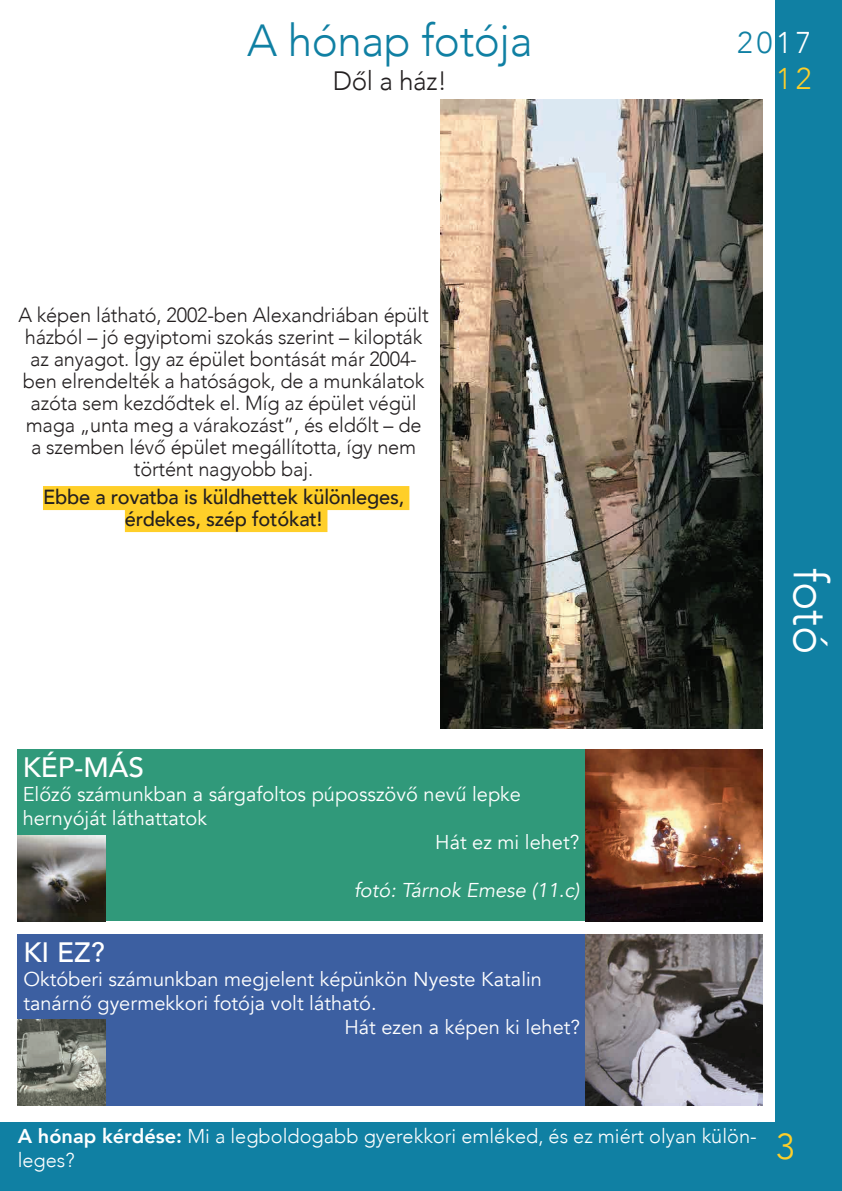
<style>
.page{position:relative;width:842px;height:1191px;background:#fff}
.page>*{position:absolute;margin:0;border:0;box-sizing:border-box;transform-origin:0 0}
.t1{font:300 48px "Avenir";color:#fff}
.t2{font:300 44.8px "Avenir";letter-spacing:-.01em;color:#1080a3}
.t3{font:300 36px "Avenir";color:#ffcf29}
.t4{font:300 30px/36px "Avenir";letter-spacing:.13em;color:#1080a3;text-align:right}
.t5{font:500 28px "Avenir";color:#fff}
.t6{font:300 26.6px "Avenir";letter-spacing:-.01em;color:#231f20}
.t7{font:300 20.4px/22px "Avenir";letter-spacing:-.01em;color:#231f20;text-align:center}
.t8{font:500 20.4px/22px "Avenir";letter-spacing:-.01em;color:#231f20;text-align:center}
.t9{font:20px "Avenir";color:#fff}
.t10{font:300 20px/24px "Avenir";color:#fff}
.t11{font:italic 20px "Avenir";color:#fff}
.s1{color:#fff}
.s2{color:#ffcf29}
.s3{font-weight:800}
</style>
<div class="page">
<div style="left:776px;top:0;width:66px;height:1191px;background:#1080a3"></div>
<div style="left:0;top:1123px;width:842px;height:68px;background:#1080a3"></div>
<div style="left:17px;top:749px;width:746px;height:172px;background:#30997a"></div>
<div style="left:17px;top:934px;width:746px;height:172px;background:#3c5fa1"></div>
<img style="left:586px;top:934px;width:177px;height:172px">
<img style="left:17px;top:835px;width:88px;height:86px">
<img style="left:586px;top:749px;width:177px;height:172px">
<img style="left:17px;top:1020px;width:88px;height:86px">
<img style="left:441px;top:100px;width:322px;height:629px">
<div style="left:43px;top:486px;width:366px;height:24px;background:#ffcf29"></div>
<div style="left:125px;top:508px;width:202px;height:24px;background:#ffcf29"></div>
<h2 class="t2" style="left:247px;top:15px;width:287px">A hónap fotója</h2>
<h3 class="t6" style="left:333px;top:65px;width:116px">Dől a ház!</h3>
<p class="t7" style="left:18px;top:304px;width:412px">A képen látható, 2002-ben Alexandriában épült házból – jó egyiptomi szokás szerint – kilopták az anyagot. Így az épület bontását már 2004- ben elrendelték a hatóságok, de a munkálatok azóta sem kezdődtek el. Míg az épület végül maga „unta meg a várakozást”, és eldőlt – de a szemben lévő épület megállította, így nem történt nagyobb baj.</p>
<p class="t8" style="left:43px;top:485px;width:363px">Ebbe a rovatba is küldhettek különleges, érdekes, szép fotókat!</p>
<h3 class="t5" style="left:23px;top:743px;width:123px">KÉP-MÁS</h3>
<p class="t9" style="left:23px;top:782px;width:500px">Előző számunkban a sárgafoltos púposszövő nevű lepke</p>
<p class="t9" style="left:23px;top:806px;width:186px">hernyóját láthattatok</p>
<p class="t9" style="left:435px;top:830px;width:146px">Hát ez mi lehet?</p>
<p class="t11" style="left:354px;top:878px;width:227px">fotó: Tárnok Emese (11.c)</p>
<h3 class="t5" style="left:23px;top:928px;width:83px">KI EZ?</h3>
<p class="t9" style="left:23px;top:967px;width:520px">Októberi számunkban megjelent képünkön Nyeste Katalin</p>
<p class="t9" style="left:23px;top:991px;width:355px">tanárnő gyermekkori fotója volt látható.</p>
<p class="t9" style="left:344px;top:1015px;width:237px">Hát ezen a képen ki lehet?</p>
<h3 class="t4" style="left:737px;top:24px;width:76px">20<span class="s1">17<br></span><span class="s2">12</span></h3>
<h1 class="t1" style="left:839px;top:567px;width:89px;rotate:90deg">fotó</h1>
<p class="t10" style="left:18px;top:1124px;width:741px"><span class="s3">A hónap kérdése:</span> Mi a legboldogabb gyerekkori emléked, és ez miért olyan külön&shy;leges?</p>
<h3 class="t3" style="left:776px;top:1125px;width:20px">3</h3>
</div>
